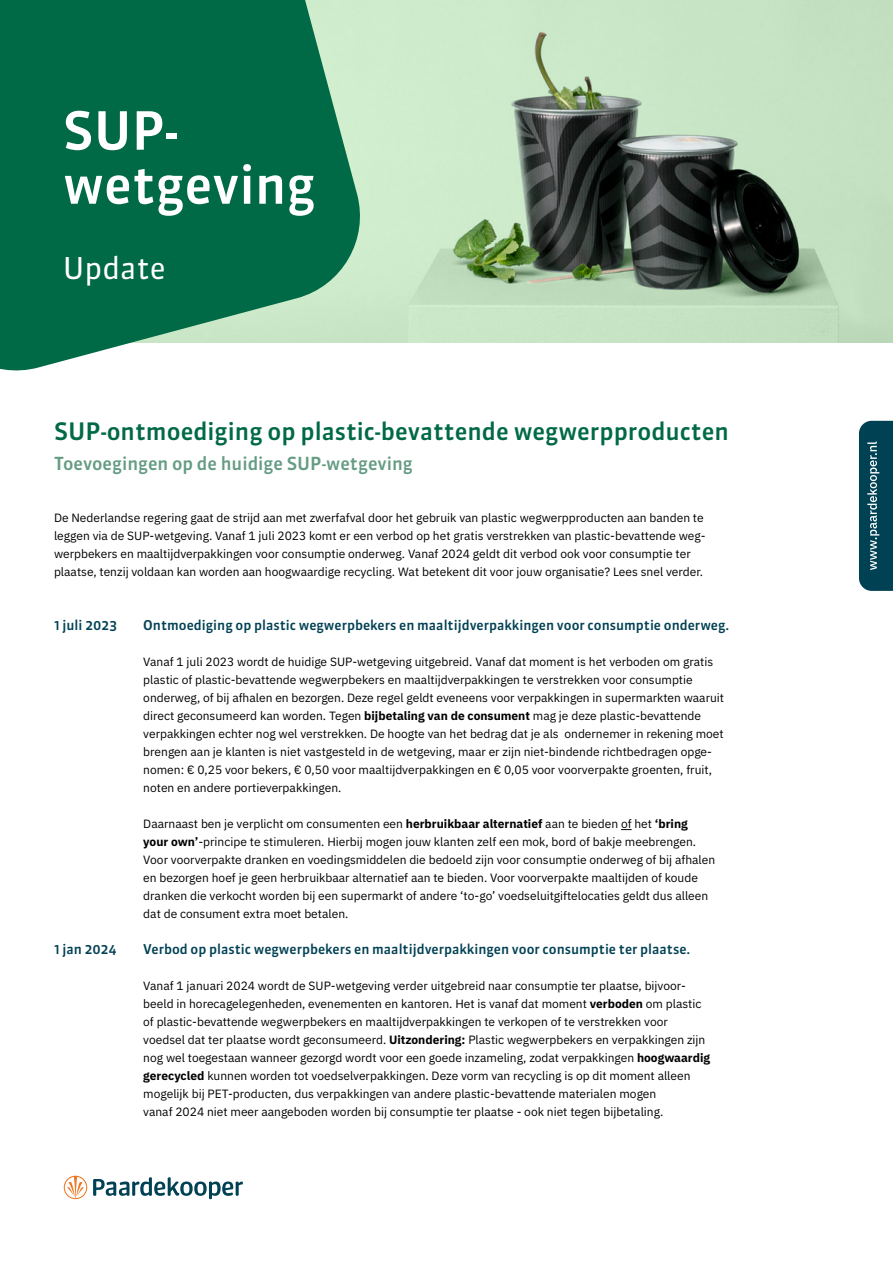
<style>
.page{position:relative;width:893px;height:1263px;background:#fff}
.page>*{position:absolute;margin:0;border:0;box-sizing:border-box;transform-origin:0 0}
.t1{font:500 52.5px/54px "Sanuk";color:#fff}
.t2{font:30px "Sanuk OT";color:#fff}
.t3{font:500 24px "Sanuk";color:#006946}
.t4{font:500 18px "Sanuk";color:#659c84}
.t5{font:500 13.5px "Sanuk";color:#004154}
.t6{font:12px/18px "IBM Plex Sans";color:#000}
.s1{font-weight:700}
</style>
<div class="page">
<img style="left:369px;top:0;width:524px;height:342px">
<svg style="left:0;top:0;width:369px;height:371px;background:#288161"></svg>
<svg style="left:93px;top:1177px;width:150px;height:22px"></svg>
<svg style="left:64px;top:1176px;width:23px;height:23px"></svg>
<svg style="left:859px;top:421px;width:34px;height:170px;background:#145061"></svg>
<h1 class="t1" style="left:63px;top:104px;width:254px">SUP&shy;wetgeving</h1>
<h2 class="t2" style="left:63px;top:249px;width:105px">Update</h2>
<h3 class="t3" style="left:54px;top:416px;width:676px">SUP-ontmoediging op plastic-bevattende wegwerpproducten</h3>
<h3 class="t4" style="left:54px;top:452px;width:360px">Toevoegingen op de huidige SUP-wetgeving</h3>
<p class="t6" style="left:54px;top:508px;width:653px">De Nederlandse regering gaat de strijd aan met zwerfafval door het gebruik van plastic wegwerpproducten aan banden te leggen via de SUP-wetgeving. Vanaf 1 juli 2023 komt er een verbod op het gratis verstrekken van plastic-bevattende weg&shy;werpbekers en maaltijdverpakkingen voor consumptie onderweg. Vanaf 2024 geldt dit verbod ook voor consumptie ter plaatse, tenzij voldaan kan worden aan hoogwaardige recycling. Wat betekent dit voor jouw organisatie? Lees snel verder.</p>
<p class="t5" style="left:54px;top:617px;width:65px">1 juli 2023</p>
<p class="t5" style="left:143px;top:617px;width:587px">Ontmoediging op plastic wegwerpbekers en maaltijdverpakkingen voor consumptie onderweg.</p>
<p class="t6" style="left:143px;top:652px;width:582px">Vanaf 1 juli 2023 wordt de huidige SUP-wetgeving uitgebreid. Vanaf dat moment is het verboden om gratis plastic of plastic-bevattende wegwerpbekers en maaltijdverpakkingen te verstrekken voor consumptie onderweg, of bij afhalen en bezorgen. Deze regel geldt eveneens voor verpakkingen in supermarkten waaruit direct geconsumeerd kan worden. Tegen <span class="s1">bijbetaling van de consument</span> mag je deze plastic-bevattende verpakkingen echter nog wel verstrekken. De hoogte van het bedrag dat je als ondernemer in rekening moet brengen aan je klanten is niet vastgesteld in de wetgeving, maar er zijn niet-bindende richtbedragen opge&shy;nomen: € 0,25 voor bekers, € 0,50 voor maaltijdverpakkingen en € 0,05 voor voorverpakte groenten, fruit, noten en andere portieverpakkingen.</p>
<p class="t6" style="left:143px;top:814px;width:573px">Daarnaast ben je verplicht om consumenten een <span class="s1">herbruikbaar alternatief</span> aan te bieden of het <span class="s1">‘bring your own’</span>-principe te stimuleren. Hierbij mogen jouw klanten zelf een mok, bord of bakje meebrengen.<br>Voor voorverpakte dranken en voedingsmiddelen die bedoeld zijn voor consumptie onderweg of bij afhalen en bezorgen hoef je geen herbruikbaar alternatief aan te bieden. Voor voorverpakte maaltijden of koude dranken die verkocht worden bij een supermarkt of andere ‘to-go’ voedseluitgiftelocaties geldt dus alleen dat de consument extra moet betalen.</p>
<p class="t5" style="left:54px;top:941px;width:64px">1 jan 2024</p>
<p class="t5" style="left:143px;top:941px;width:549px">Verbod op plastic wegwerpbekers en maaltijdverpakkingen voor consumptie ter plaatse.</p>
<p class="t6" style="left:143px;top:976px;width:568px">Vanaf 1 januari 2024 wordt de SUP-wetgeving verder uitgebreid naar consumptie ter plaatse, bijvoor&shy;beeld in horecagelegenheden, evenementen en kantoren. Het is vanaf dat moment <span class="s1">verboden</span> om plastic of plastic-bevattende wegwerpbekers en maaltijdverpakkingen te verkopen of te verstrekken voor voedsel dat ter plaatse wordt geconsumeerd. <span class="s1">Uitzondering:</span> Plastic wegwerpbekers en verpakkingen zijn nog wel toegestaan wanneer gezorgd wordt voor een goede inzameling, zodat verpakkingen <span class="s1">hoogwaardig gerecycled</span> kunnen worden tot voedselverpakkingen. Deze vorm van recycling is op dit moment alleen mogelijk bij PET-producten, dus verpakkingen van andere plastic-bevattende materialen mogen<br>vanaf 2024 niet meer aangeboden worden bij consumptie ter plaatse - ook niet tegen bijbetaling.</p>
</div>
